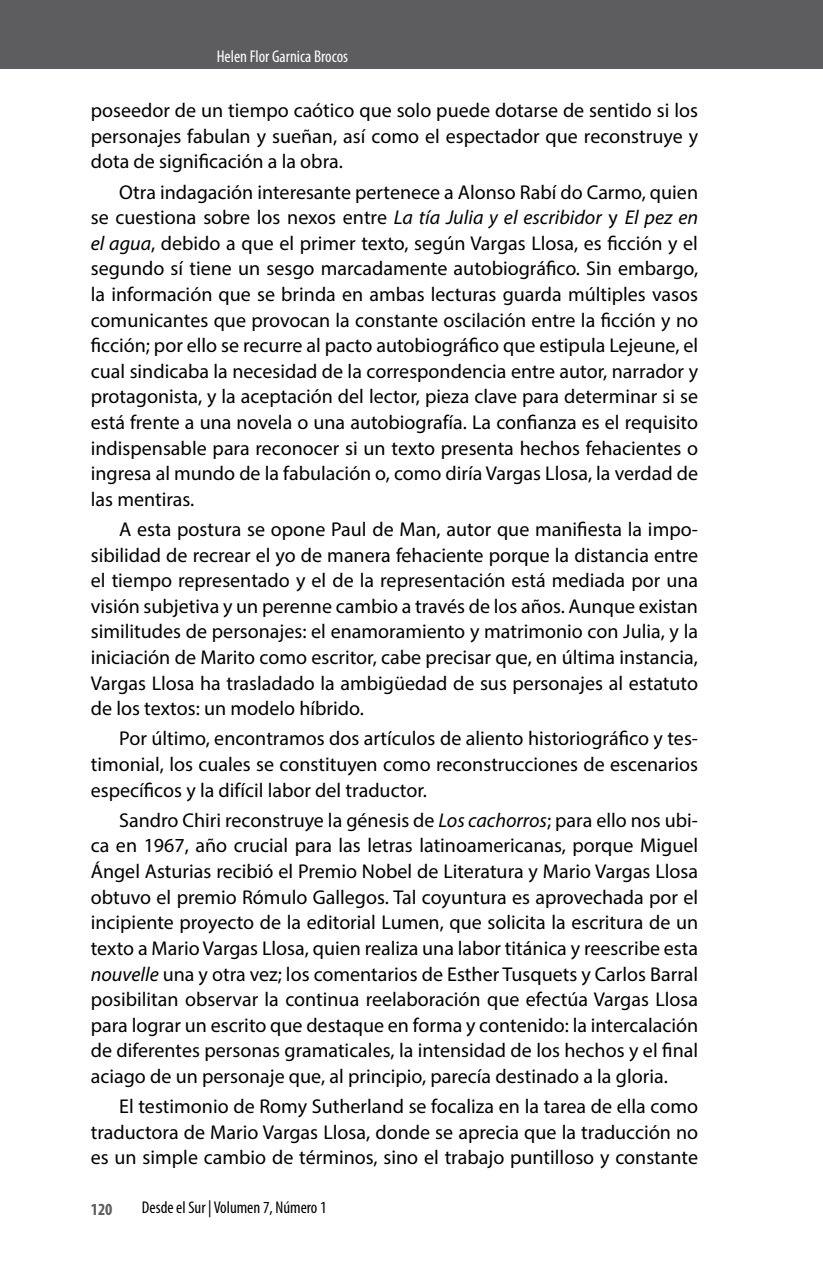
<style>
.page{position:relative;width:823px;height:1265px;background:#fff}
.page>*{position:absolute;margin:0;border:0;box-sizing:border-box;transform-origin:0 0}
.PARRAFOS{font:20px/25.6px "Myriad Pro";color:#000;text-align:justify}
.t1{font:condensed 17px "Myriad Pro";color:#000}
.PARRAFOS-2{font:condensed 17px "Myriad Pro";color:#fff}
.t2{font:700 condensed 17px "Myriad Pro";color:#5d5d60}
.s1{font-style:italic}
</style>
<div class="page">
<div style="left:0;top:0;width:822px;height:68px;background:#5d5d60"></div>
<p class="PARRAFOS-2" style="left:217px;top:46px;width:133px">Helen Flor Garnica Brocos</p>
<p class="PARRAFOS" style="left:91px;top:97px;width:608px">poseedor de un tiempo caótico que solo puede dotarse de sentido si los personajes fabulan y sueñan, así como el espectador que reconstruye y dota de significación a la obra.</p>
<p class="PARRAFOS" style="left:91px;top:179px;width:608px;text-indent:28px">Otra indagación interesante pertenece a Alonso Rabí do Carmo, quien se cuestiona sobre los nexos entre <span class="s1">La tía Julia y el escribidor</span> y <span class="s1">El pez en el agua</span>, debido a que el primer texto, según Vargas Llosa, es ficción y el segundo sí tiene un sesgo marcadamente autobiográfico. Sin embargo, la información que se brinda en ambas lecturas guarda múltiples vasos comunicantes que provocan la constante oscilación entre la ficción y no ficción; por ello se recurre al pacto autobiográfico que estipula Lejeune, el cual sindicaba la necesidad de la correspondencia entre autor, narrador y protagonista, y la aceptación del lector, pieza clave para determinar si se está frente a una novela o una autobiografía. La confianza es el requisito indispensable para reconocer si un texto presenta hechos fehacientes o ingresa al mundo de la fabulación o, como diría Vargas Llosa, la verdad de las mentiras.</p>
<p class="PARRAFOS" style="left:91px;top:516px;width:608px;text-indent:28px">A esta postura se opone Paul de Man, autor que manifiesta la impo&shy;sibilidad de recrear el yo de manera fehaciente porque la distancia entre el tiempo representado y el de la representación está mediada por una visión subjetiva y un perenne cambio a través de los años. Aunque existan similitudes de personajes: el enamoramiento y matrimonio con Julia, y la iniciación de Marito como escritor, cabe precisar que, en última instancia, Vargas Llosa ha trasladado la ambigüedad de sus personajes al estatuto de los textos: un modelo híbrido.</p>
<p class="PARRAFOS" style="left:91px;top:725px;width:608px;text-indent:28px">Por último, encontramos dos artículos de aliento historiográfico y tes&shy;timonial, los cuales se constituyen como reconstrucciones de escenarios específicos y la difícil labor del traductor.</p>
<p class="PARRAFOS" style="left:91px;top:807px;width:608px;text-indent:28px">Sandro Chiri reconstruye la génesis de <span class="s1">Los cachorros</span>; para ello nos ubi&shy;ca en 1967, año crucial para las letras latinoamericanas, porque Miguel Ángel Asturias recibió el Premio Nobel de Literatura y Mario Vargas Llosa obtuvo el premio Rómulo Gallegos. Tal coyuntura es aprovechada por el incipiente proyecto de la editorial Lumen, que solicita la escritura de un texto a Mario Vargas Llosa, quien realiza una labor titánica y reescribe esta <span class="s1">nouvelle</span> una y otra vez; los comentarios de Esther Tusquets y Carlos Barral posibilitan observar la continua reelaboración que efectúa Vargas Llosa para lograr un escrito que destaque en forma y contenido: la intercalación de diferentes personas gramaticales, la intensidad de los hechos y el final aciago de un personaje que, al principio, parecía destinado a la gloria.</p>
<p class="PARRAFOS" style="left:91px;top:1093px;width:608px;text-indent:28px">El testimonio de Romy Sutherland se focaliza en la tarea de ella como traductora de Mario Vargas Llosa, donde se aprecia que la traducción no es un simple cambio de términos, sino el trabajo puntilloso y constante</p>
<p class="t2" style="left:91px;top:1198px;width:23px">120</p>
<p class="t1" style="left:142px;top:1196px;width:186px">Desde el Sur | Volumen 7, Número 1</p>
</div>
